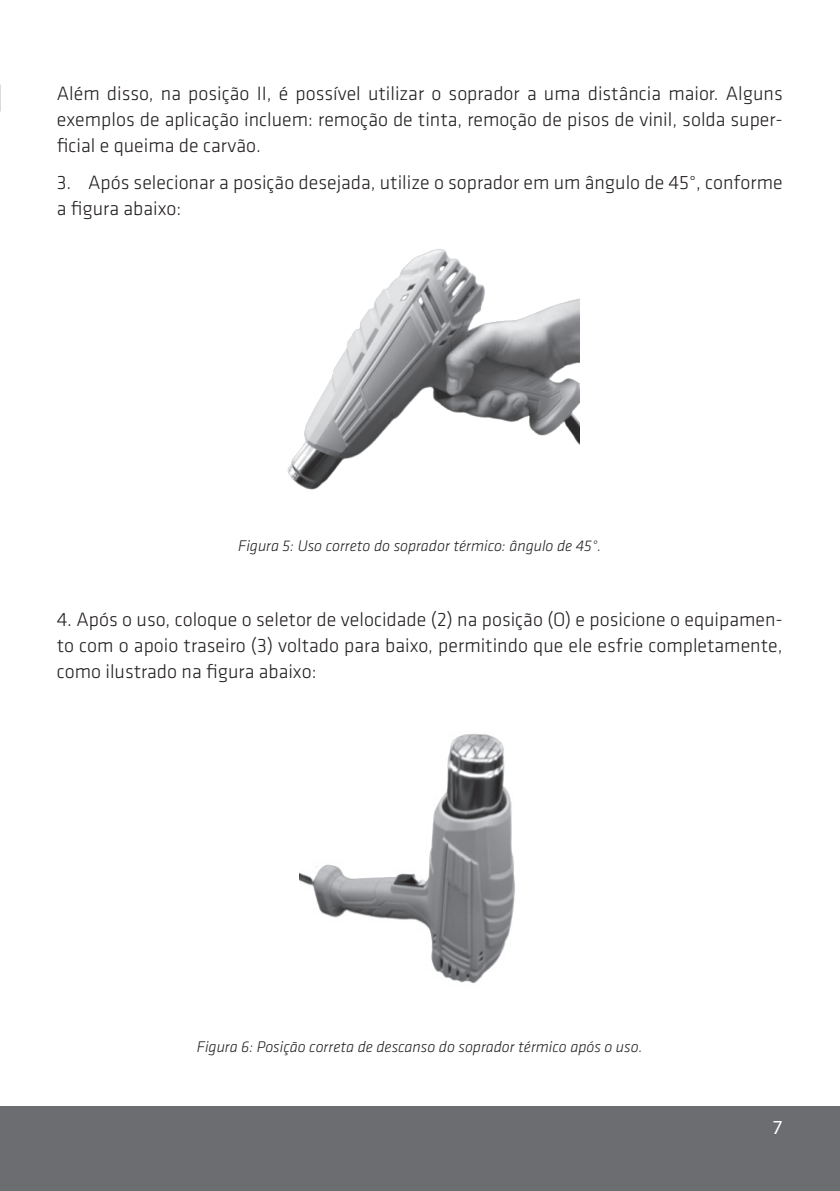
<style>
.page{position:relative;width:840px;height:1191px;background:#fff}
.page>*{position:absolute;margin:0;border:0;box-sizing:border-box;transform-origin:0 0}
.TEXTOS{font:300 20px/26px "Klavika";color:#231f20;text-align:justify}
.t1{font:20px "Myriad Pro";color:#fff}
.LEGENDA{font:italic 300 16px "Klavika";color:#231f20}
</style>
<div class="page">
<div style="left:0;top:1106px;width:839px;height:85px;background:#6c6d70"></div>
<img style="left:287px;top:249px;width:292px;height:241px">
<img style="left:299px;top:734px;width:217px;height:250px">
<p class="TEXTOS" style="left:57px;top:80px;width:727px">Além disso, na posição II, é possível utilizar o soprador a uma distância maior. Alguns exemplos de aplicação incluem: remoção de tinta, remoção de pisos de vinil, solda super&shy;ficial e queima de carvão.</p>
<p class="TEXTOS" style="left:57px;top:170px;width:727px">3. Após selecionar a posição desejada, utilize o soprador em um ângulo de 45°, conforme a figura abaixo:</p>
<p class="LEGENDA" style="left:238px;top:537px;width:364px">Figura 5: Uso correto do soprador térmico: ângulo de 45°.</p>
<p class="TEXTOS" style="left:57px;top:606px;width:727px">4. Após o uso, coloque o seletor de velocidade (2) na posição (O) e posicione o equipamen&shy;to com o apoio traseiro (3) voltado para baixo, permitindo que ele esfrie completamente, como ilustrado na figura abaixo:</p>
<p class="LEGENDA" style="left:197px;top:1037px;width:447px">Figura 6: Posição correta de descanso do soprador térmico após o uso.</p>
<p class="t1" style="left:772px;top:1115px;width:12px">7</p>
</div>
